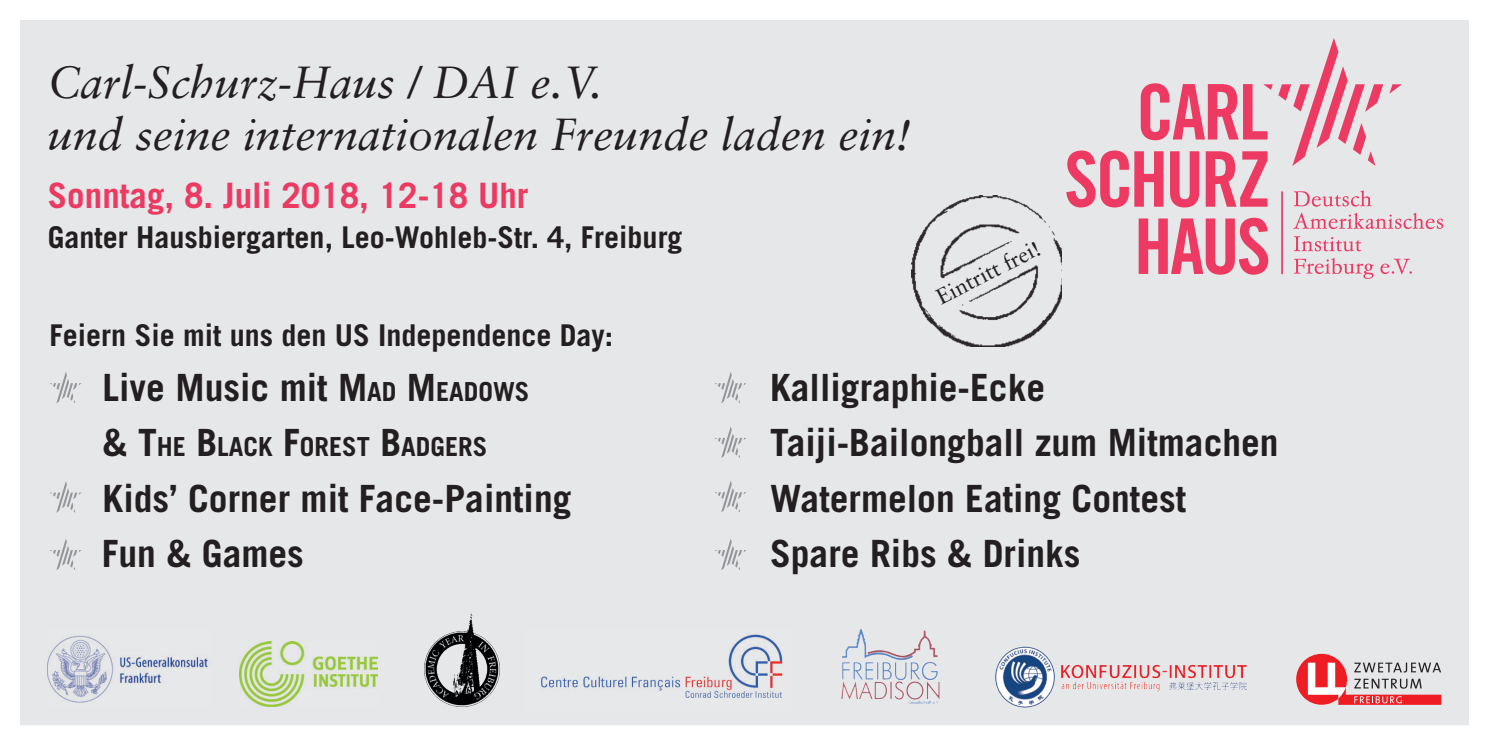
<style>
.page{position:relative;width:1489px;height:745px;background:#fff}
.page>*{position:absolute;margin:0;border:0;box-sizing:border-box;transform-origin:0 0}
.t1{font:italic 45px/52.5px "Sabon LT Std";color:#231f20}
.t2{font:700 37.5px "Trade Gothic LT Std";color:#231f20}
.t3{font:700 35px "Trade Gothic LT Std";color:#ec3a62}
.t4{font:700 30px "Trade Gothic LT Std";color:#231f20}
.t5{font:700 26.25px "Trade Gothic LT Std";color:#231f20}
.t6{font:22px "Sabon LT Std";color:#231f20}
.s1{font-style:inherit}
.s2{font-size:26.25px}
.s3{font-size:37.5px}
</style>
<div class="page">
<div style="left:20px;top:20px;width:1448px;height:704px;background:#e6e7e9"></div>
<svg style="left:1066px;top:38px;width:376px;height:241px"></svg>
<img style="left:911px;top:195px;width:150px;height:151px">
<img style="left:48px;top:635px;width:160px;height:68px">
<img style="left:240px;top:641px;width:137px;height:64px">
<img style="left:995px;top:646px;width:252px;height:61px">
<img style="left:541px;top:634px;width:242px;height:64px">
<img style="left:841px;top:629px;width:99px;height:75px">
<svg style="left:50px;top:372px;width:31px;height:31px"></svg>
<svg style="left:715px;top:372px;width:31px;height:31px"></svg>
<svg style="left:50px;top:539px;width:31px;height:31px"></svg>
<svg style="left:715px;top:481px;width:31px;height:31px"></svg>
<svg style="left:715px;top:427px;width:31px;height:31px"></svg>
<img style="left:424px;top:612px;width:75px;height:94px">
<svg style="left:50px;top:481px;width:31px;height:31px"></svg>
<svg style="left:715px;top:539px;width:31px;height:31px"></svg>
<svg style="left:1296px;top:653px;width:145px;height:51px"></svg>
<p class="t1" style="left:48px;top:55px;width:864px">Carl-Schurz-Haus / DAI e.V.<br>und seine internationalen Freunde laden ein!</p>
<p class="t3" style="left:48px;top:173px;width:482px">Sonntag, 8. Juli 2018, 12-18 Uhr</p>
<p class="t4" style="left:48px;top:218px;width:636px">Ganter Hausbiergarten, Leo-Wohleb-Str. 4, Freiburg</p>
<p class="t6" style="left:931px;top:286px;width:115px;rotate:-27deg">Eintritt frei!</p>
<p class="t4" style="left:50px;top:317px;width:565px">Feiern Sie mit uns den US Independence Day:</p>
<p class="t2" style="left:103px;top:364px;width:428px">Live Music mit <span class="s1">M</span><span class="s2">AD</span> <span class="s1">M</span><span class="s2">EADOWS</span></p>
<p class="t2" style="left:770px;top:364px;width:277px">Kalligraphie-Ecke</p>
<p class="t5" style="left:103px;top:430px;width:386px"><span class="s3">&amp; T</span>HE <span class="s3">B</span>LACK <span class="s3">F</span>OREST <span class="s3">B</span>ADGERS</p>
<p class="t2" style="left:770px;top:419px;width:510px">Taiji-Bailongball zum Mitmachen</p>
<p class="t2" style="left:103px;top:474px;width:470px">Kids’ Corner mit Face-Painting</p>
<p class="t2" style="left:770px;top:474px;width:418px">Watermelon Eating Contest</p>
<p class="t2" style="left:102px;top:529px;width:204px">Fun &amp; Games</p>
<p class="t2" style="left:770px;top:529px;width:312px">Spare Ribs &amp; Drinks</p>
</div>
